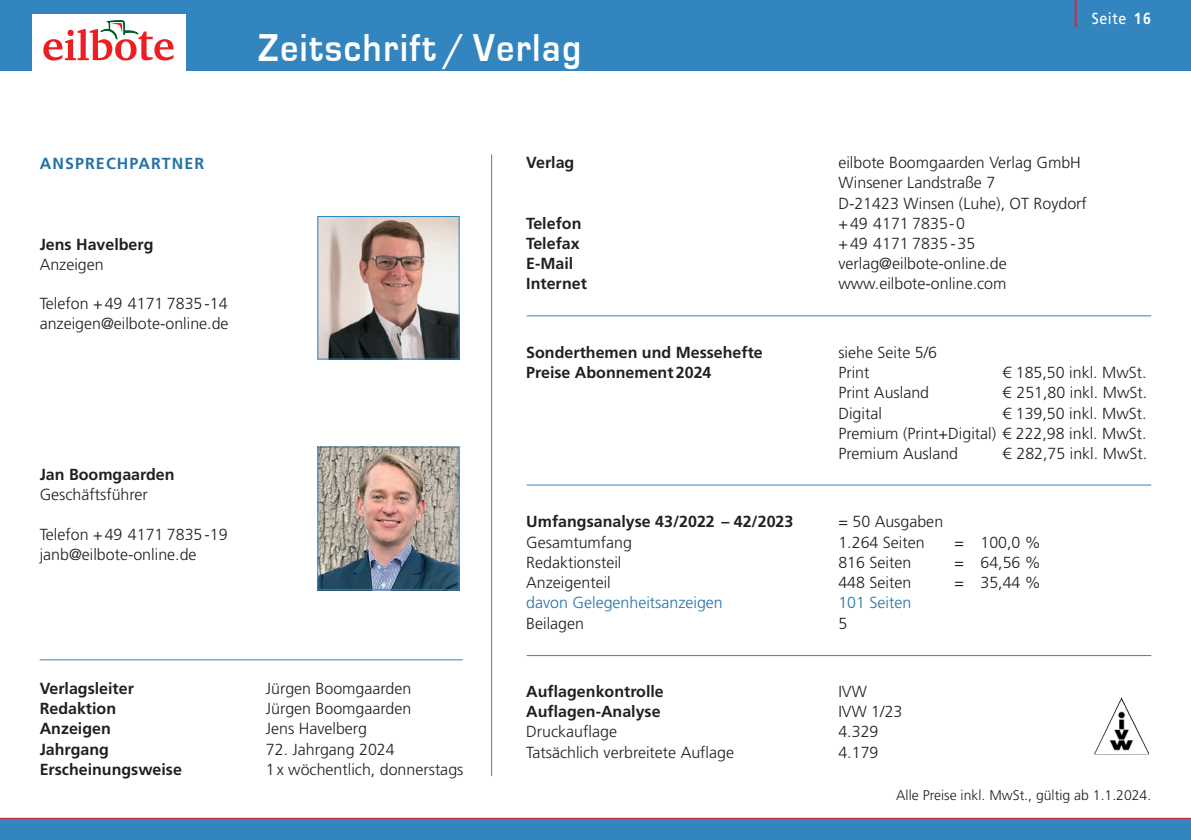
<style>
.page{position:relative;width:1191px;height:840px;background:#fff}
.page>*{position:absolute;margin:0;border:0;box-sizing:border-box;transform-origin:0 0}
.t1{font:700 40px "Eurostile";letter-spacing:.05em;color:#fff;scale:.88 1}
.t2{font:300 16px/20.2px "Frutiger LT Pro";color:#231f20}
.t3{font:700 16px "Frutiger LT Pro";color:#231f20}
.t4{font:300 16px "Frutiger LT Pro";color:#2573a6}
.t5{font:700 16px "Frutiger LT Pro";letter-spacing:.07em;color:#2573a6}
.t6{font:16px "Frutiger LT Pro";letter-spacing:.04em;color:#fff;scale:.88 1}
.t7{font:300 14px "Frutiger LT Pro";color:#231f20}
.s1{font-weight:700}
</style>
<div class="page">
<div style="left:0;top:0;width:1191px;height:71px;background:#3285be"></div>
<div style="left:0;top:818px;width:1191px;height:21px;background:#3285be"></div>
<hr style="left:0;top:817px;width:1191px;height:1px;background:#ee1d23">
<div style="left:33px;top:14px;width:153px;height:57px;background:#fff"></div>
<svg style="left:43px;top:20px;width:130px;height:40px"></svg>
<hr style="left:491px;top:154px;width:1px;height:621px;background:#3285be">
<hr style="left:526px;top:315px;width:625px;height:1px;background:#3285be">
<hr style="left:40px;top:659px;width:423px;height:1px;background:#3285be">
<hr style="left:526px;top:484px;width:625px;height:1px;background:#3285be">
<hr style="left:526px;top:654px;width:625px;height:1px;background:#3285be">
<img style="left:1104px;top:698px;width:17px;height:35px">
<img style="left:319px;top:218px;width:138px;height:139px">
<img style="left:319px;top:448px;width:138px;height:139px">
<div style="left:317px;top:446px;width:142px;height:143px;border:1px solid #3285be"></div>
<h1 class="t1" style="left:258px;top:26px;width:368px">Zeitschrift / Verlag</h1>
<p class="t6" style="left:1073px;top:9px;width:90px"><sup>|</sup> Seite <span class="s1">16</span></p>
<p class="t5" style="left:40px;top:154px;width:166px">ANSPRECHPARTNER</p>
<p class="t3" style="left:40px;top:234px;width:115px">Jens Havelberg</p>
<p class="t2" style="left:40px;top:254px;width:66px">Anzeigen</p>
<p class="t2" style="left:40px;top:294px;width:190px">Telefon +49 4171 7835-14 anzeigen@eilbote-online.de</p>
<p class="t3" style="left:40px;top:465px;width:136px">Jan Boomgaarden</p>
<p class="t2" style="left:40px;top:484px;width:110px">Geschäftsführer</p>
<p class="t2" style="left:40px;top:524px;width:189px">Telefon +49 4171 7835-19 janb@eilbote-online.de</p>
<p class="t3" style="left:526px;top:153px;width:50px">Verlag</p>
<p class="t2" style="left:838px;top:152px;width:250px">eilbote Boomgaarden Verlag GmbH<br>Winsener Landstraße 7<br>D-21423 Winsen (Luhe), OT Roydorf</p>
<p class="t3" style="left:526px;top:213px;width:57px">Telefon</p>
<p class="t2" style="left:838px;top:213px;width:128px">+49 4171 7835-0</p>
<p class="t3" style="left:526px;top:234px;width:55px">Telefax</p>
<p class="t2" style="left:838px;top:233px;width:138px">+49 4171 7835 -35</p>
<p class="t3" style="left:526px;top:254px;width:49px">E-Mail</p>
<p class="t2" style="left:838px;top:253px;width:170px">verlag@eilbote-online.de</p>
<p class="t3" style="left:526px;top:274px;width:62px">Internet</p>
<p class="t2" style="left:838px;top:274px;width:170px">www.eilbote-online.com</p>
<p class="t3" style="left:526px;top:342px;width:238px">Sonderthemen und Messehefte</p>
<p class="t2" style="left:838px;top:342px;width:100px">siehe Seite 5/6</p>
<p class="t3" style="left:526px;top:363px;width:187px">Preise Abonnement 2024</p>
<p class="t2" style="left:838px;top:362px;width:33px">Print</p>
<p class="t2" style="left:1002px;top:362px;width:146px">€ 185,50 inkl. MwSt.</p>
<p class="t2" style="left:838px;top:382px;width:92px">Print Ausland</p>
<p class="t2" style="left:1002px;top:382px;width:146px">€ 251,80 inkl. MwSt.</p>
<p class="t2" style="left:838px;top:403px;width:45px">Digital</p>
<p class="t2" style="left:838px;top:403px;width:310px;text-align:justify;text-indent:164px">€ 139,50 inkl. MwSt.<br>Premium (Print+Digital) € 222,98 inkl. MwSt.<br>Premium Ausland</p>
<p class="t2" style="left:1002px;top:443px;width:146px">€ 282,75 inkl. MwSt.</p>
<p class="t3" style="left:526px;top:512px;width:269px">Umfangsanalyse 43/2022 – 42/2023</p>
<p class="t2" style="left:838px;top:511px;width:106px">= 50 Ausgaben</p>
<p class="t2" style="left:526px;top:532px;width:107px">Gesamtumfang</p>
<p class="t2" style="left:838px;top:532px;width:88px">1.264 Seiten</p>
<p class="t2" style="left:954px;top:532px;width:88px">= 100,0 %</p>
<p class="t2" style="left:526px;top:552px;width:97px">Redaktionsteil</p>
<p class="t2" style="left:838px;top:552px;width:74px">816 Seiten</p>
<p class="t2" style="left:954px;top:552px;width:88px">= 64,56 %</p>
<p class="t2" style="left:526px;top:572px;width:86px">Anzeigenteil</p>
<p class="t2" style="left:838px;top:572px;width:74px">448 Seiten</p>
<p class="t2" style="left:954px;top:572px;width:88px">= 35,44 %</p>
<p class="t4" style="left:526px;top:593px;width:198px">davon Gelegenheitsanzeigen</p>
<p class="t4" style="left:838px;top:593px;width:74px">101 Seiten</p>
<p class="t2" style="left:526px;top:612px;width:59px">Beilagen</p>
<p class="t2" style="left:838px;top:612px;width:10px">5</p>
<p class="t3" style="left:40px;top:678px;width:96px">Verlagsleiter</p>
<p class="t2" style="left:266px;top:678px;width:147px">Jürgen Boomgaarden</p>
<p class="t3" style="left:40px;top:698px;width:78px">Redaktion</p>
<p class="t2" style="left:266px;top:698px;width:147px">Jürgen Boomgaarden</p>
<p class="t3" style="left:40px;top:718px;width:73px">Anzeigen</p>
<p class="t2" style="left:266px;top:718px;width:103px">Jens Havelberg</p>
<p class="t3" style="left:40px;top:739px;width:71px">Jahrgang</p>
<p class="t2" style="left:266px;top:738px;width:130px">72. Jahrgang 2024</p>
<p class="t3" style="left:40px;top:759px;width:144px">Erscheinungsweise</p>
<p class="t2" style="left:266px;top:758px;width:199px">1x wöchentlich, donnerstags</p>
<p class="t3" style="left:526px;top:681px;width:139px">Auflagenkontrolle</p>
<p class="t2" style="left:838px;top:681px;width:30px">IVW</p>
<p class="t3" style="left:526px;top:701px;width:136px">Auflagen-Analyse</p>
<p class="t2" style="left:838px;top:701px;width:66px">IVW 1/23</p>
<p class="t2" style="left:526px;top:721px;width:92px">Druckauflage</p>
<p class="t2" style="left:838px;top:721px;width:42px">4.329</p>
<p class="t2" style="left:526px;top:741px;width:209px">Tatsächlich verbreitete Auflage</p>
<p class="t2" style="left:838px;top:741px;width:42px">4.179</p>
<p class="t7" style="left:896px;top:786px;width:256px">Alle Preise inkl. MwSt., gültig ab 1.1.2024.</p>
</div>
